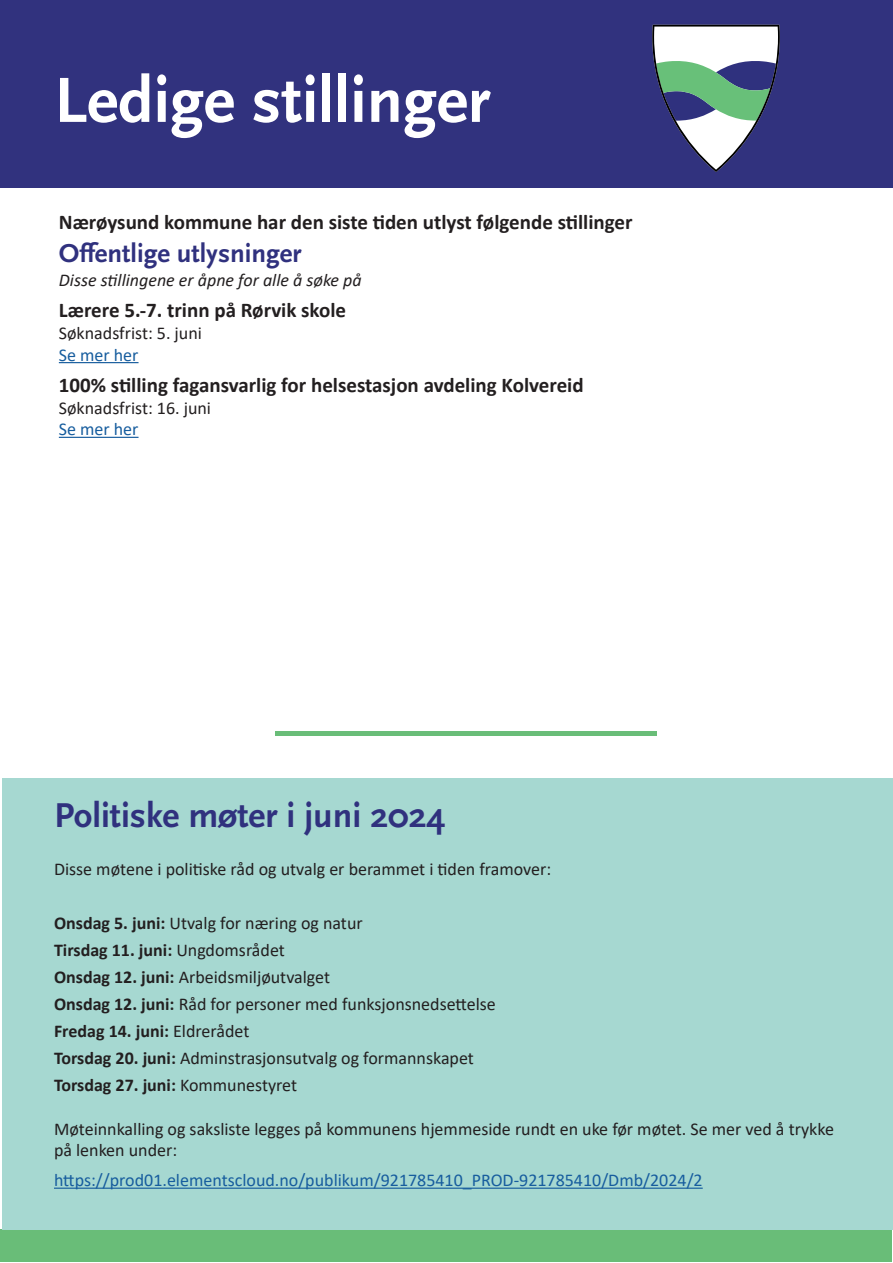
<style>
.page{position:relative;width:893px;height:1263px;background:#fff}
.page>*{position:absolute;margin:0;border:0;box-sizing:border-box;transform-origin:0 0}
.t1{font:700 66.6px "Scala Sans Pro";color:#fff}
.t2{font:700 36px "Scala Sans Pro";color:#30317e}
.t3{font:700 27px "Scala Sans Pro";color:#30317e}
.t4{font:700 21px "Calibri";color:#231f20}
.t5{font:18px/21.6px "Calibri";color:#231f20}
.t6{font:18px "Calibri";color:#175d9e}
.t7{font:700 18px "Calibri";color:#231f20}
.t8{font:italic 18px "Calibri";color:#231f20}
.s1{font-weight:700}
.s2{font-weight:400}
</style>
<div class="page">
<div style="left:1px;top:1230px;width:891px;height:32px;background:#69bd78"></div>
<div style="left:2px;top:778px;width:891px;height:451px;background:#a6d8d1"></div>
<hr style="left:54px;top:1187px;width:649px;height:2px;background:#175d9e">
<div style="left:0;top:0;width:893px;height:187px;background:#31327e"></div>
<hr style="left:59px;top:362px;width:80px;height:1px;background:#175d9e">
<hr style="left:59px;top:437px;width:80px;height:1px;background:#175d9e">
<svg style="left:652px;top:25px;width:128px;height:147px"></svg>
<hr style="left:275px;top:731px;width:381px;height:4px;background:#69bd78">
<p class="t1" style="left:54px;top:62px;width:438px">Ledige stillinger</p>
<p class="t4" style="left:59px;top:208px;width:575px">Nærøysund kommune har den siste tiden utlyst følgende stillinger</p>
<p class="t3" style="left:59px;top:238px;width:244px">Offentlige utlysninger</p>
<p class="t8" style="left:59px;top:267px;width:304px">Disse stillingene er åpne for alle å søke på</p>
<p class="t4" style="left:59px;top:296px;width:289px">Lærere 5.-7. trinn på Rørvik skole</p>
<p class="t5" style="left:59px;top:322px;width:145px">Søknadsfrist: 5. juni</p>
<p class="t6" style="left:59px;top:342px;width:81px">Se mer her</p>
<p class="t4" style="left:59px;top:370px;width:526px">100% stilling fagansvarlig for helsestasjon avdeling Kolvereid</p>
<p class="t5" style="left:59px;top:396px;width:154px">Søknadsfrist: 16. juni</p>
<p class="t6" style="left:59px;top:417px;width:81px">Se mer her</p>
<p class="t2" style="left:54px;top:794px;width:393px">Politiske møter i juni 2024</p>
<p class="t5" style="left:54px;top:858px;width:499px">Disse møtene i politiske råd og utvalg er berammet i tiden framover:</p>
<p class="t5" style="left:54px;top:912px;width:310px"><span class="s1">Onsdag 5. juni:</span> Utvalg for næring og natur</p>
<p class="t7" style="left:54px;top:938px;width:232px">Tirsdag 11. juni: <span class="s2">Ungdomsrådet</span></p>
<p class="t5" style="left:54px;top:966px;width:278px"><span class="s1">Onsdag 12. juni:</span> Arbeidsmiljøutvalget</p>
<p class="t5" style="left:54px;top:993px;width:443px"><span class="s1">Onsdag 12. juni:</span> Råd for personer med funksjonsnedsettelse</p>
<p class="t7" style="left:54px;top:1019px;width:197px">Fredag 14. juni: <span class="s2">Eldrerådet</span></p>
<p class="t5" style="left:54px;top:1047px;width:421px"><span class="s1">Torsdag 20. juni:</span> Adminstrasjonsutvalg og formannskapet</p>
<p class="t7" style="left:54px;top:1073px;width:245px">Torsdag 27. juni: <span class="s2">Kommunestyret</span></p>
<p class="t5" style="left:54px;top:1117px;width:781px">Møteinnkalling og saksliste legges på kommunens hjemmeside rundt en uke før møtet. Se mer ved å trykke på lenken under:</p>
<p class="t6" style="left:54px;top:1168px;width:650px">https://prod01.elementscloud.no/publikum/921785410_PROD-921785410/Dmb/2024/2</p>
</div>
